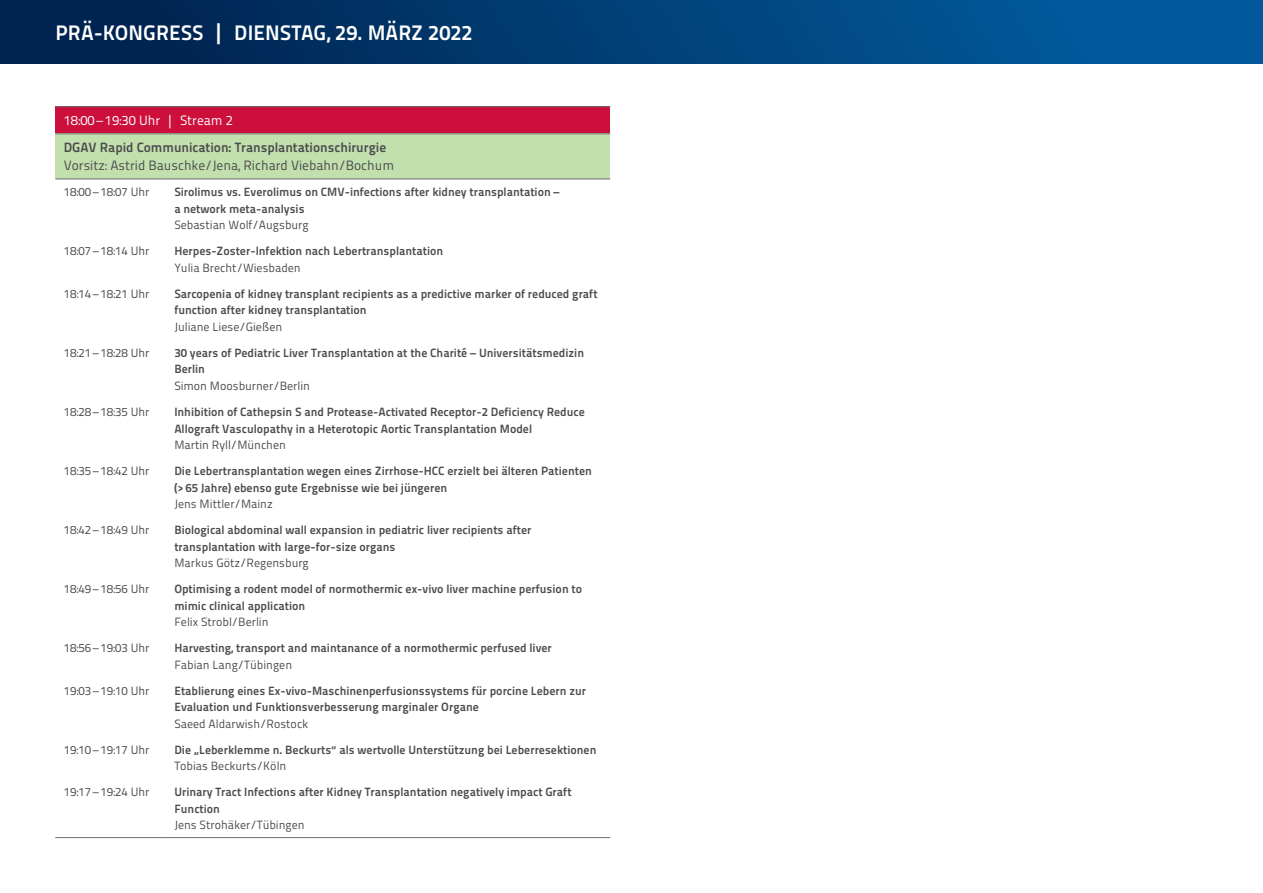
<style>
.page{position:relative;width:1263px;height:893px;background:#fff}
.page>*{position:absolute;margin:0;border:0;box-sizing:border-box;transform-origin:0 0}
.t1{font:21px "Titillium Maps 29 L 800 wt";color:#fff}
.t2{font:13.5px "Titillium Maps 29 L 400 wt";color:#4b4c4d}
.t3{font:13.5px "Titillium Maps 29 L 800 wt";color:#4b4c4d}
.t4{font:13.5px "Titillium Maps 29 L 400 wt";color:#fff}
.t5{font:12px/16.5px "Titillium Maps 29 L 800 wt";color:#4b4c4d}
.t6{font:12px "Titillium Maps 29 L 400 wt";color:#4b4c4d}
</style>
<div class="page">
<div style="left:0;top:0;width:1263px;height:64px;background:linear-gradient(to right,#001f49,#0160a5)"></div>
<div style="left:55px;top:107px;width:555px;height:27px;background:#cd0f3b"></div>
<div style="left:55px;top:134px;width:555px;height:45px;background:#c2dfae"></div>
<hr style="left:55px;top:106px;width:107px;height:1px;background:#6c6d70">
<hr style="left:162px;top:106px;width:448px;height:1px;background:#6c6d70">
<hr style="left:55px;top:133px;width:107px;height:1px;background:#6c6d70">
<hr style="left:162px;top:133px;width:448px;height:1px;background:#6c6d70">
<hr style="left:55px;top:179px;width:107px;height:1px;background:#6c6d70">
<hr style="left:162px;top:179px;width:448px;height:1px;background:#6c6d70">
<hr style="left:55px;top:837px;width:107px;height:1px;background:#6c6d70">
<hr style="left:162px;top:837px;width:448px;height:1px;background:#6c6d70">
<h1 class="t1" style="left:55px;top:17px;width:419px">PRÄ-KONGRESS | DIENSTAG, 29. MÄRZ 2022</h1>
<p class="t4" style="left:64px;top:111px;width:171px">18:00–19:30 Uhr | Stream 2</p>
<p class="t3" style="left:64px;top:137px;width:324px">DGAV Rapid Communication: Transplantationschirurgie</p>
<p class="t2" style="left:64px;top:156px;width:332px">Vorsitz: Astrid Bauschke/Jena, Richard Viebahn/Bochum</p>
<p class="t6" style="left:64px;top:183px;width:87px">18:00–18:07 Uhr</p>
<p class="t5" style="left:174px;top:183px;width:387px">Sirolimus vs. Everolimus on CMV-infections after kidney transplantation – a -network meta-analysis</p>
<p class="t6" style="left:174px;top:216px;width:136px">Sebastian Wolf/Augsburg</p>
<p class="t6" style="left:64px;top:242px;width:87px">18:07–18:14 Uhr</p>
<p class="t5" style="left:174px;top:242px;width:270px">Herpes-Zoster-Infektion nach Lebertransplantation</p>
<p class="t6" style="left:174px;top:259px;width:128px">Yulia Brecht/Wiesbaden</p>
<p class="t6" style="left:64px;top:285px;width:87px">18:14–18:21 Uhr</p>
<p class="t5" style="left:174px;top:285px;width:425px">Sarcopenia of kidney transplant recipients as a predictive marker of reduced graft function after kidney transplantation</p>
<p class="t6" style="left:174px;top:318px;width:109px">Juliane Liese/Gießen</p>
<p class="t6" style="left:64px;top:344px;width:87px">18:21–18:28 Uhr</p>
<p class="t5" style="left:174px;top:344px;width:411px">30 years of Pediatric Liver Transplantation at the Charité – Universitätsmedizin<br>Berlin</p>
<p class="t6" style="left:174px;top:377px;width:137px">Simon Moosburner/Berlin</p>
<p class="t6" style="left:64px;top:403px;width:87px">18:28–18:35 Uhr</p>
<p class="t5" style="left:174px;top:403px;width:412px">Inhibition of Cathepsin S and Protease-Activated Receptor-2 Deficiency Reduce<br>Allograft Vasculopathy in a Heterotopic Aortic Transplantation Model</p>
<p class="t6" style="left:174px;top:436px;width:113px">Martin Ryll/München</p>
<p class="t6" style="left:64px;top:462px;width:87px">18:35–18:42 Uhr</p>
<p class="t5" style="left:174px;top:462px;width:419px">Die Lebertransplantation wegen eines Zirrhose-HCC erzielt bei älteren Patienten (&gt;65 Jahre) ebenso gute Ergebnisse wie bei jüngeren</p>
<p class="t6" style="left:174px;top:495px;width:100px">Jens Mittler/Mainz</p>
<p class="t6" style="left:64px;top:521px;width:87px">18:42–18:49 Uhr</p>
<p class="t5" style="left:174px;top:521px;width:359px">Biological abdominal wall expansion in pediatric liver recipients after transplantation with large-for-size organs</p>
<p class="t6" style="left:174px;top:554px;width:136px">Markus Götz/Regensburg</p>
<p class="t6" style="left:64px;top:580px;width:87px">18:49–18:56 Uhr</p>
<p class="t5" style="left:174px;top:580px;width:409px">Optimising a rodent model of normothermic ex-vivo liver machine perfusion to mimic clinical application</p>
<p class="t6" style="left:174px;top:613px;width:96px">Felix Strobl/Berlin</p>
<p class="t6" style="left:64px;top:639px;width:87px">18:56–19:03 Uhr</p>
<p class="t5" style="left:174px;top:639px;width:379px">Harvesting, transport and maintanance of a normothermic perfused liver</p>
<p class="t6" style="left:174px;top:655px;width:119px">Fabian Lang/Tübingen</p>
<p class="t6" style="left:64px;top:681px;width:87px">19:03–19:10 Uhr</p>
<p class="t5" style="left:174px;top:681px;width:413px">Etablierung eines Ex-vivo-Maschinenperfusionssystems für porcine Lebern zur<br>Evaluation und Funktionsverbesserung marginaler -Organe</p>
<p class="t6" style="left:174px;top:714px;width:135px">Saeed Aldarwish/Rostock</p>
<p class="t6" style="left:64px;top:740px;width:87px">19:10–19:17 Uhr</p>
<p class="t5" style="left:174px;top:740px;width:424px">Die „Leberklemme n. Beckurts“ als wertvolle Unterstützung bei Leberresektionen</p>
<p class="t6" style="left:174px;top:757px;width:114px">Tobias Beckurts/Köln</p>
<p class="t6" style="left:64px;top:783px;width:87px">19:17–19:24 Uhr</p>
<p class="t5" style="left:174px;top:783px;width:399px">Urinary Tract Infections after Kidney Transplantation negatively impact Graft<br>Function</p>
<p class="t6" style="left:174px;top:816px;width:132px">Jens Strohäker/Tübingen</p>
</div>
